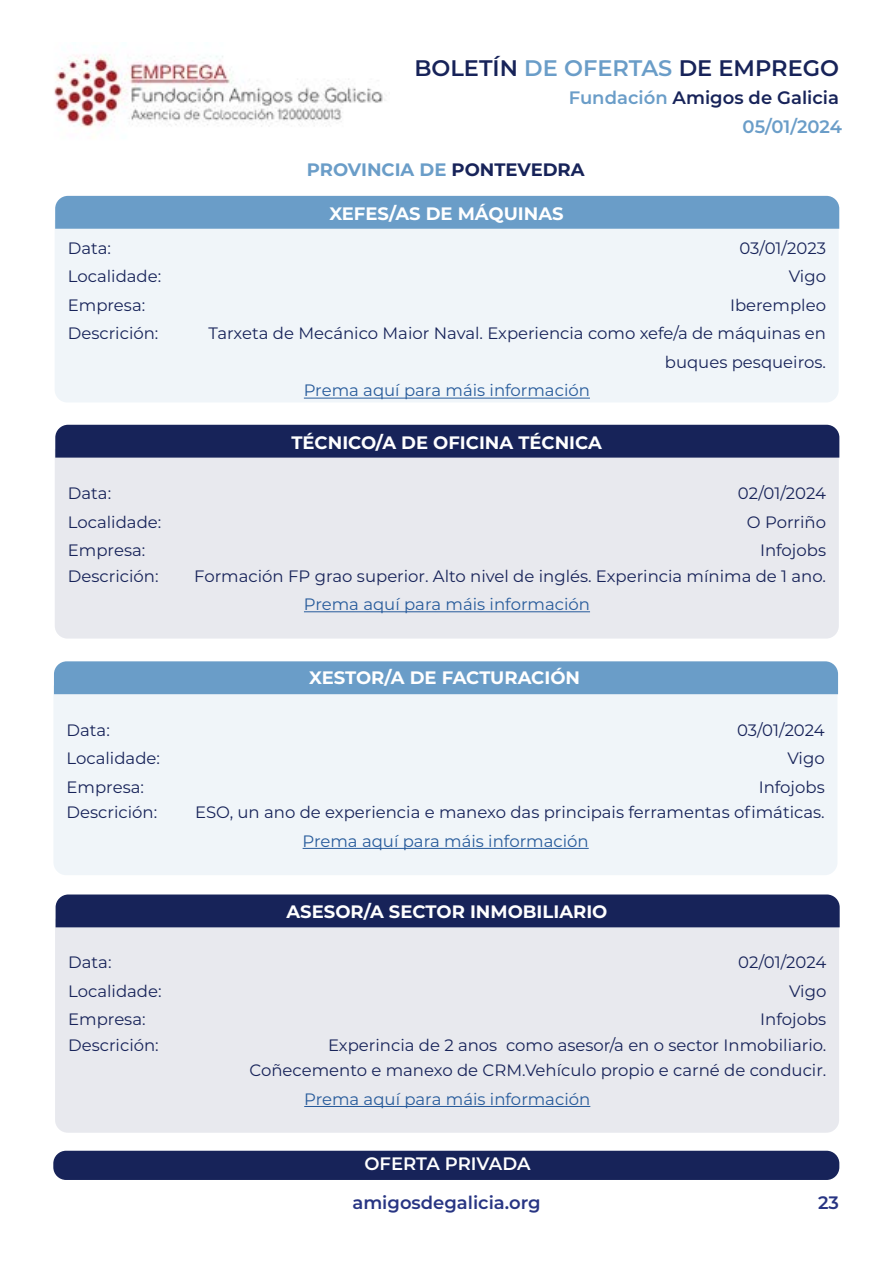
<style>
.page{position:relative;width:893px;height:1263px;background:#fff}
.page>*{position:absolute;margin:0;border:0;box-sizing:border-box;transform-origin:0 0}
.t1{font:600 22.5px "Montserrat";color:#172359}
.t2{font:700 18px "Montserrat";color:#fff}
.t3{font:600 18px/29.5px "Montserrat";color:#6a9dc8;text-align:right}
.t4{font:600 18px "Montserrat";color:#283583}
.t5{font:700 18px "Montserrat";color:#6a9dc8}
.t6{font:600 18px "Montserrat";letter-spacing:-.005em;color:#fff}
.t7{font:16.5px/28.5px "Montserrat";color:#172359;text-align:right}
.t8{font:16.5px "Montserrat";color:#275b9b}
.s1{color:#6a9dc8}
.s2{color:#172359}
</style>
<div class="page">
<img style="left:54px;top:54px;width:333px;height:83px">
<div style="left:53px;top:1151px;width:786px;height:29px;background:#172359;border-radius:13px"></div>
<div style="left:53px;top:686px;width:784px;height:189px;background:#f0f5f9"></div>
<div style="left:55px;top:458px;width:784px;height:181px;background:#e8e9ee"></div>
<div style="left:54px;top:661px;width:784px;height:33px;background:#6a9dc8"></div>
<div style="left:55px;top:425px;width:784px;height:33px;background:#172359"></div>
<hr style="left:303px;top:848px;width:286px;height:1px;background:#275b9b">
<hr style="left:304px;top:611px;width:286px;height:1px;background:#275b9b">
<div style="left:55px;top:229px;width:784px;height:173px;background:#f0f5f9"></div>
<div style="left:55px;top:196px;width:784px;height:33px;background:#6a9dc8"></div>
<hr style="left:304px;top:398px;width:286px;height:1px;background:#275b9b">
<div style="left:55px;top:919px;width:784px;height:214px;background:#e8e9ee"></div>
<div style="left:56px;top:894px;width:784px;height:33px;background:#172359"></div>
<hr style="left:304px;top:1106px;width:286px;height:1px;background:#275b9b">
<h1 class="t1" style="left:414px;top:52px;width:426px">BOLETÍN <span class="s1">DE OFERTAS</span> DE EMPREGO</h1>
<p class="t3" style="left:569px;top:82px;width:275px">Fundación <span class="s2">Amigos de Galicia<br></span>05/01/2024</p>
<p class="t5" style="left:307px;top:156px;width:279px">PROVINCIA DE <span class="s2">PONTEVEDRA</span></p>
<p class="t2" style="left:329px;top:200px;width:236px">XEFES/AS DE MÁQUINAS</p>
<p class="t7" style="left:68px;top:233px;width:45px">Data:</p>
<p class="t7" style="left:739px;top:233px;width:88px">03/01/2023</p>
<p class="t7" style="left:68px;top:262px;width:95px">Localidade:</p>
<p class="t7" style="left:789px;top:262px;width:39px">Vigo</p>
<p class="t7" style="left:68px;top:290px;width:79px">Empresa:</p>
<p class="t7" style="left:730px;top:290px;width:97px">Iberempleo</p>
<p class="t7" style="left:68px;top:319px;width:92px">Descrición:</p>
<p class="t7" style="left:208px;top:319px;width:619px">Tarxeta de Mecánico Maior Naval. Experiencia como xefe/a de máquinas en buques pesqueiros.</p>
<p class="t8" style="left:304px;top:379px;width:288px">Prema aquí para máis información</p>
<p class="t2" style="left:291px;top:429px;width:312px">TÉCNICO/A DE OFICINA TÉCNICA</p>
<p class="t7" style="left:68px;top:478px;width:45px">Data:</p>
<p class="t7" style="left:738px;top:478px;width:90px">02/01/2024</p>
<p class="t7" style="left:68px;top:507px;width:95px">Localidade:</p>
<p class="t7" style="left:747px;top:507px;width:81px">O Porriño</p>
<p class="t7" style="left:68px;top:535px;width:79px">Empresa:</p>
<p class="t7" style="left:760px;top:535px;width:68px">Infojobs</p>
<p class="t7" style="left:68px;top:561px;width:92px">Descrición:</p>
<p class="t7" style="left:194px;top:561px;width:633px">Formación FP grao superior. Alto nivel de inglés. Experincia mínima de 1 ano.</p>
<p class="t8" style="left:304px;top:593px;width:288px">Prema aquí para máis información</p>
<p class="t2" style="left:309px;top:665px;width:272px">XESTOR/A DE FACTURACIÓN</p>
<p class="t7" style="left:67px;top:715px;width:45px">Data:</p>
<p class="t7" style="left:737px;top:715px;width:89px">03/01/2024</p>
<p class="t7" style="left:67px;top:743px;width:95px">Localidade:</p>
<p class="t7" style="left:787px;top:743px;width:39px">Vigo</p>
<p class="t7" style="left:67px;top:772px;width:79px">Empresa:</p>
<p class="t7" style="left:759px;top:772px;width:68px">Infojobs</p>
<p class="t7" style="left:67px;top:797px;width:92px">Descrición:</p>
<p class="t7" style="left:195px;top:797px;width:631px">ESO, un ano de experiencia e manexo das principais ferramentas ofimáticas.</p>
<p class="t8" style="left:303px;top:829px;width:288px">Prema aquí para máis información</p>
<p class="t2" style="left:286px;top:899px;width:322px">ASESOR/A SECTOR INMOBILIARIO</p>
<p class="t7" style="left:68px;top:948px;width:45px">Data:</p>
<p class="t7" style="left:738px;top:948px;width:90px">02/01/2024</p>
<p class="t7" style="left:68px;top:976px;width:95px">Localidade:</p>
<p class="t7" style="left:789px;top:976px;width:39px">Vigo</p>
<p class="t7" style="left:68px;top:1005px;width:79px">Empresa:</p>
<p class="t7" style="left:760px;top:1005px;width:68px">Infojobs</p>
<p class="t7" style="left:68px;top:1030px;width:92px">Descrición:</p>
<p class="t7" style="left:250px;top:1031px;width:578px;line-height:25.5px">Experincia de 2 anos como asesor/a en o sector Inmobiliario.<br>Coñecemento e manexo de CRM.Vehículo propio e carné de conducir.</p>
<p class="t8" style="left:304px;top:1087px;width:288px">Prema aquí para máis información</p>
<p class="t6" style="left:364px;top:1151px;width:168px">OFERTA PRIVADA</p>
<p class="t4" style="left:352px;top:1190px;width:190px">amigosdegalicia.org</p>
<p class="t4" style="left:818px;top:1190px;width:22px">23</p>
</div>
